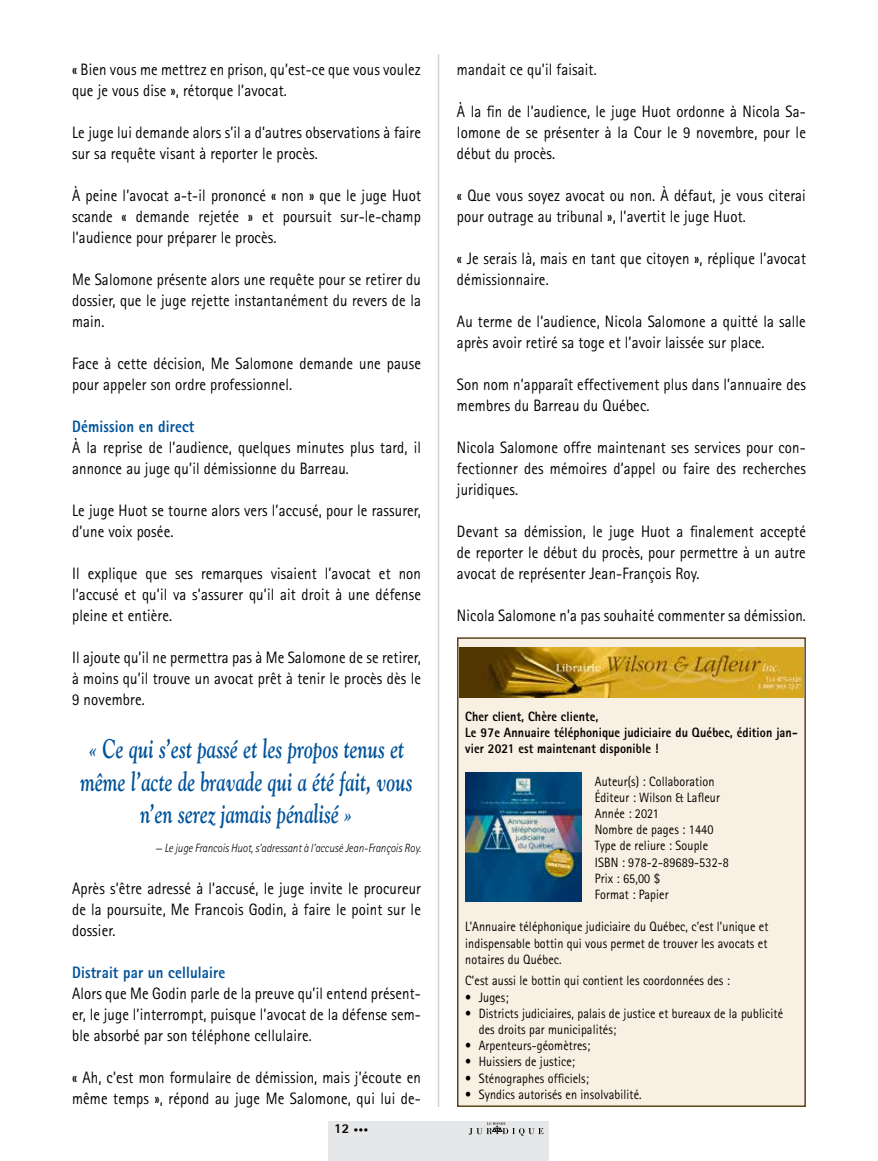
<style>
.page{position:relative;width:878px;height:1161px;background:#fff}
.page>*{position:absolute;margin:0;border:0;box-sizing:border-box;transform-origin:0 0}
.t1{font:italic 700 27px/32.4px "Goudy Old Style BT";letter-spacing:.01em;color:#00539b;text-align:center;scale:.7 1}
.t2{font:16.5px/21px "Rotis Sans Serif";letter-spacing:.01em;color:#000;scale:.9 1}
.t3{font:800 16.5px "Rotis Sans Serif";letter-spacing:.01em;color:#00539b;scale:.9 1}
.t4{font:13.5px/16.2px "Rotis Sans Serif";letter-spacing:.01em;color:#000;scale:.9 1}
.t5{font:800 13.5px/16.2px "Rotis Sans Serif";letter-spacing:.01em;color:#000;scale:.9 1}
.t6{font:italic 300 12px "Rotis Sans Serif";color:#000;scale:.9 1}
.t7{font:800 9px "Rotis Sans Serif";color:#000}
.s1{font-size:13.5px}
</style>
<div class="page">
<div style="left:328px;top:1121px;width:221px;height:40px;background:#e6e7e8"></div>
<svg style="left:469px;top:1122px;width:74px;height:14px"></svg>
<hr style="left:438px;top:54px;width:1px;height:1053px;background:#d1d3d4">
<div style="left:457px;top:638px;width:348px;height:468px;background:#f8f0e2"></div>
<div style="left:457px;top:637px;width:348px;height:470px;border:2px solid #5c451b"></div>
<img style="left:465px;top:772px;width:116px;height:130px">
<img style="left:459px;top:647px;width:344px;height:51px">
<p class="t2" style="left:72px;top:59px;width:389px">« Bien vous me mettrez en prison, qu’est-ce que vous voulez que je vous dise », rétorque l’avocat.</p>
<p class="t2" style="left:72px;top:122px;width:389px">Le juge lui demande alors s’il a d’autres observations à faire sur sa requête visant à reporter le procès.</p>
<p class="t2" style="left:72px;top:185px;width:389px;text-align:justify">À peine l’avocat a-t-il prononcé « non » que le juge Huot scande « demande rejetée » et poursuit sur-le-champ l’audience pour préparer le procès.</p>
<p class="t2" style="left:72px;top:269px;width:389px;text-align:justify">Me Salomone présente alors une requête pour se retirer du dossier, que le juge rejette instantanément du revers de la main.</p>
<p class="t2" style="left:72px;top:353px;width:389px">Face à cette décision, Me Salomone demande une pause pour appeler son ordre professionnel.</p>
<p class="t3" style="left:72px;top:416px;width:137px">Démission en direct</p>
<p class="t2" style="left:72px;top:437px;width:389px">À la reprise de l’audience, quelques minutes plus tard, il annonce au juge qu’il démissionne du Barreau.</p>
<p class="t2" style="left:72px;top:500px;width:389px">Le juge Huot se tourne alors vers l’accusé, pour le rassurer, d’une voix posée.</p>
<p class="t2" style="left:72px;top:563px;width:389px;text-align:justify">Il explique que ses remarques visaient l’avocat et non l’accusé et qu’il va s’assurer qu’il ait droit à une défense pleine et entière.</p>
<p class="t2" style="left:72px;top:647px;width:389px;text-align:justify">Il ajoute qu’il ne permettra pas à Me Salomone de se retirer, à moins qu’il trouve un avocat prêt à tenir le procès dès le 9 novembre.</p>
<h1 class="t1" style="left:81px;top:732px;width:475px">« Ce qui s’est passé et les propos tenus et même l’acte de bravade qui a été fait, vous n’en serez jamais pénalisé »</h1>
<p class="t6" style="left:155px;top:841px;width:297px">— Le juge Francois Huot, s’adressant à l’accusé Jean-François Roy.</p>
<p class="t2" style="left:72px;top:878px;width:389px;text-align:justify">Après s’être adressé à l’accusé, le juge invite le procureur de la poursuite, Me Francois Godin, à faire le point sur le dossier.</p>
<p class="t3" style="left:72px;top:962px;width:172px">Distrait par un cellulaire</p>
<p class="t2" style="left:72px;top:983px;width:389px;text-align:justify">Alors que Me Godin parle de la preuve qu’il entend présent&shy;er, le juge l’interrompt, puisque l’avocat de la défense sem&shy;ble absorbé par son téléphone cellulaire.</p>
<p class="t2" style="left:72px;top:1067px;width:389px">« Ah, c’est mon formulaire de démission, mais j’écoute en même temps », répond au juge Me Salomone, qui lui de-</p>
<p class="t7" style="left:334px;top:1124px;width:36px"><span class="s1">12</span> •••</p>
<p class="t2" style="left:457px;top:59px;width:157px">mandait ce qu’il faisait.</p>
<p class="t2" style="left:457px;top:101px;width:389px;text-align:justify">À la fin de l’audience, le juge Huot ordonne à Nicola Sa&shy;lomone de se présenter à la Cour le 9 novembre, pour le début du procès.</p>
<p class="t2" style="left:457px;top:185px;width:389px">« Que vous soyez avocat ou non. À défaut, je vous citerai pour outrage au tribunal », l’avertit le juge Huot.</p>
<p class="t2" style="left:457px;top:248px;width:389px">« Je serais là, mais en tant que citoyen », réplique l’avocat démissionnaire.</p>
<p class="t2" style="left:457px;top:311px;width:389px">Au terme de l’audience, Nicola Salomone a quitté la salle après avoir retiré sa toge et l’avoir laissée sur place.</p>
<p class="t2" style="left:457px;top:374px;width:389px">Son nom n’apparaît effectivement plus dans l’annuaire des membres du Barreau du Québec.</p>
<p class="t2" style="left:457px;top:437px;width:389px;text-align:justify">Nicola Salomone offre maintenant ses services pour con&shy;fectionner des mémoires d’appel ou faire des recherches juridiques.</p>
<p class="t2" style="left:457px;top:521px;width:389px;text-align:justify">Devant sa démission, le juge Huot a finalement accepté de reporter le début du procès, pour permettre à un autre avocat de représenter Jean-François Roy.</p>
<p class="t2" style="left:457px;top:605px;width:389px">Nicola Salomone n’a pas souhaité commenter sa démission.</p>
<p class="t5" style="left:465px;top:708px;width:371px">Cher client, Chère cliente,<br>Le 97e Annuaire téléphonique judiciaire du Québec, édition jan&shy;vier 2021 est maintenant disponible !</p>
<p class="t4" style="left:594px;top:773px;width:151px">Auteur(s) : Collaboration<br>Éditeur : Wilson &amp; Lafleur<br>Année : 2021<br>Nombre de pages : 1440<br>Type de reliure : Souple<br>ISBN : 978-2-89689-532-8<br>Prix : 65,00 $<br>Format : Papier</p>
<p class="t4" style="left:465px;top:919px;width:338px;text-align:justify">L’Annuaire téléphonique judiciaire du Québec, c’est l’unique et indispensable bottin qui vous permet de trouver les avocats et notaires du Québec.</p>
<p class="t4" style="left:465px;top:973px;width:296px">C’est aussi le bottin qui contient les coordonnées des :</p>
<p class="t4" style="left:465px;top:989px;width:50px">• Juges;</p>
<p class="t4" style="left:478px;top:1005px;width:340px;text-indent:-13px">• Districts judiciaires, palais de justice et bureaux de la publicité des droits par municipalités;</p>
<p class="t4" style="left:465px;top:1037px;width:140px">• Arpenteurs-géomètres;</p>
<p class="t4" style="left:465px;top:1054px;width:123px">• Huissiers de justice;</p>
<p class="t4" style="left:465px;top:1070px;width:139px">• Sténographes officiels;</p>
<p class="t4" style="left:465px;top:1086px;width:198px">• Syndics autorisés en insolvabilité.</p>
</div>
